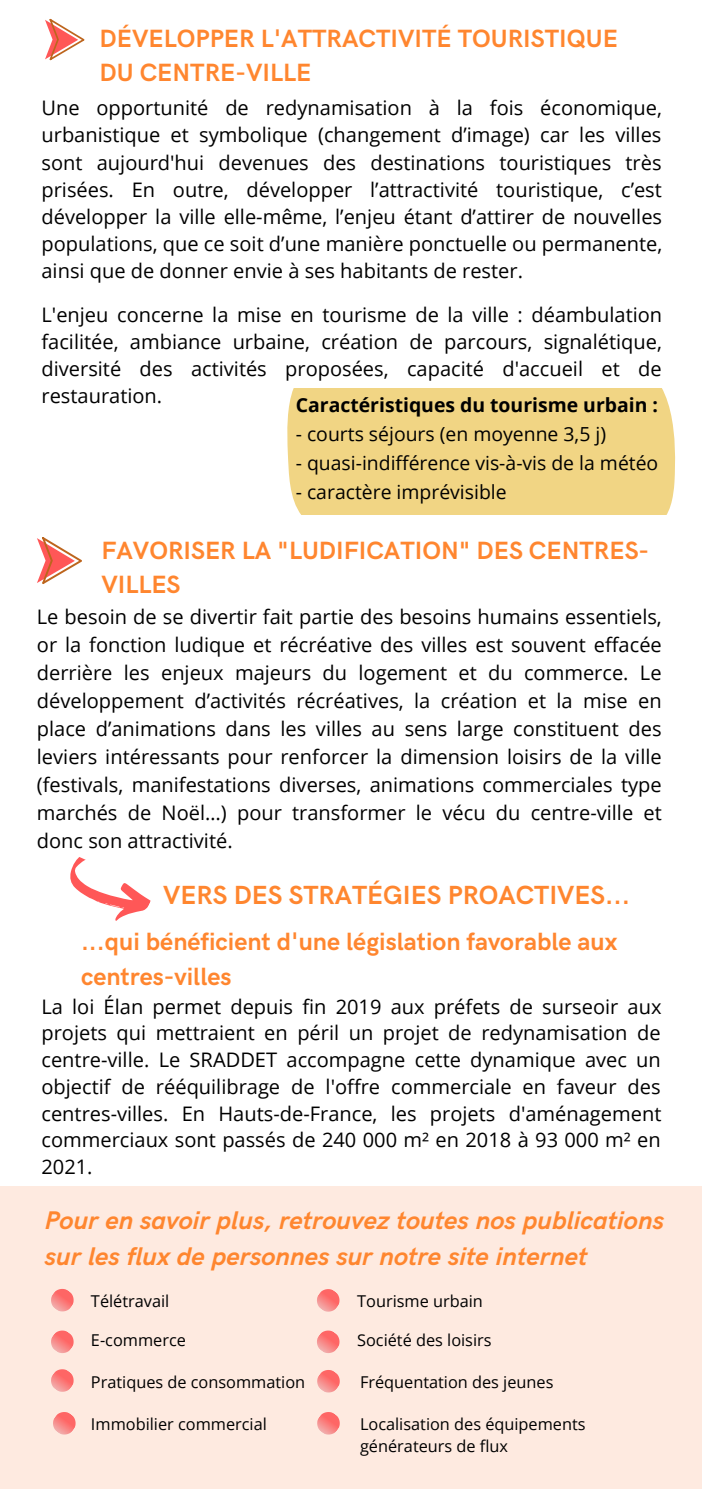
<style>
.page{position:relative;width:702px;height:1489px;background:#fff}
.page>*{position:absolute;margin:0;border:0;box-sizing:border-box;transform-origin:0 0}
.t1{font:700 26.25px "HK Grotesk";color:#ff862f}
.t2{font:italic 700 25.5px/35.8px "HK Grotesk";color:#ff862f}
.t3{font:700 25px/33.8px "HK Grotesk";color:#ff862f}
.t4{font:20px/27.2px "Open Sans";color:#000;text-align:justify}
.t5{font:19.5px "Open Sans";color:#000}
.t6{font:700 19.5px "Open Sans";color:#000}
.t7{font:16.25px/21.8px "Open Sans";color:#000}
</style>
<div class="page">
<div style="left:0;top:1186px;width:701px;height:303px;background:#feeae0"></div>
<svg style="left:70px;top:857px;width:81px;height:64px"></svg>
<div style="left:287px;top:388px;width:389px;height:126px;background:#f1d584"></div>
<svg style="left:317px;top:1330px;width:23px;height:23px"></svg>
<svg style="left:317px;top:1370px;width:23px;height:23px"></svg>
<svg style="left:317px;top:1412px;width:23px;height:23px"></svg>
<svg style="left:317px;top:1289px;width:23px;height:23px"></svg>
<svg style="left:51px;top:1288px;width:23px;height:24px"></svg>
<svg style="left:51px;top:1330px;width:23px;height:23px"></svg>
<svg style="left:51px;top:1369px;width:23px;height:23px"></svg>
<svg style="left:53px;top:1412px;width:23px;height:23px"></svg>
<svg style="left:45px;top:19px;width:39px;height:41px"></svg>
<svg style="left:37px;top:537px;width:45px;height:47px"></svg>
<p class="t3" style="left:99px;top:23px;width:519px">DÉVELOPPER L'ATTRACTIVITÉ TOURISTIQUE<br>DU CENTRE-VILLE</p>
<p class="t4" style="left:41px;top:94px;width:622px">Une opportunité de redynamisation à la fois économique, urbanistique et symbolique (changement d’image) car les villes sont aujourd'hui devenues des destinations touristiques très prisées. En outre, développer l’attractivité touristique, c’est développer la ville elle-même, l’enjeu étant d’attirer de nouvelles populations, que ce soit d’une manière ponctuelle ou permanente, ainsi que de donner envie à ses habitants de rester.</p>
<p class="t4" style="left:41px;top:301px;width:622px">L'enjeu concerne la mise en tourisme de la ville : déambulation facilitée, ambiance urbaine, création de parcours, signalétique, diversité des activités proposées, capacité d'accueil et de restauration.</p>
<p class="t6" style="left:296px;top:391px;width:363px">Caractéristiques du tourisme urbain :</p>
<p class="t5" style="left:296px;top:420px;width:311px">- courts séjours (en moyenne 3,5 j)</p>
<p class="t5" style="left:296px;top:449px;width:364px">- quasi-indifférence vis-à-vis de la météo</p>
<p class="t5" style="left:296px;top:479px;width:212px">- caractère imprévisible</p>
<p class="t3" style="left:101px;top:535px;width:549px">FAVORISER LA "LUDIFICATION" DES CENTRES-<br>VILLES</p>
<p class="t4" style="left:37px;top:602px;width:626px;line-height:28px">Le besoin de se divertir fait partie des besoins humains essentiels, or la fonction ludique et récréative des villes est souvent effacée derrière les enjeux majeurs du logement et du commerce. Le développement d’activités récréatives, la création et la mise en place d’animations dans les villes au sens large constituent des leviers intéressants pour renforcer la dimension loisirs de la ville (festivals, manifestations diverses, animations commerciales type marchés de Noël…) pour transformer le vécu du centre-ville et donc son attractivité.</p>
<h1 class="t1" style="left:163px;top:880px;width:468px">VERS DES STRATÉGIES PROACTIVES...</h1>
<p class="t3" style="left:81px;top:925px;width:537px;line-height:34.8px">...qui bénéficient d'une législation favorable aux centres-villes</p>
<p class="t4" style="left:41px;top:992px;width:621px">La loi Élan permet depuis fin 2019 aux préfets de surseoir aux projets qui mettraient en péril un projet de redynamisation de centre-ville. Le SRADDET accompagne cette dynamique avec un objectif de rééquilibrage de l'offre commerciale en faveur des centres-villes. En Hauts-de-France, les projets d'aménagement commerciaux sont passés de 240 000 m² en 2018 à 93 000 m² en 2021.</p>
<p class="t2" style="left:45px;top:1203px;width:620px">Pour en savoir plus, retrouvez toutes nos publications sur les flux de personnes sur notre site internet</p>
<p class="t7" style="left:91px;top:1289px;width:80px">Télétravail</p>
<p class="t7" style="left:357px;top:1289px;width:127px">Tourisme urbain</p>
<p class="t7" style="left:91px;top:1328px;width:96px">E-commerce</p>
<p class="t7" style="left:91px;top:1370px;width:216px">Pratiques de consommation</p>
<p class="t7" style="left:91px;top:1412px;width:177px">Immobilier commercial</p>
<p class="t7" style="left:357px;top:1328px;width:136px">Société des loisirs</p>
<p class="t7" style="left:360px;top:1370px;width:195px">Fréquentation des jeunes</p>
<p class="t7" style="left:360px;top:1412px;width:227px">Localisation des équipements générateurs de flux</p>
</div>
